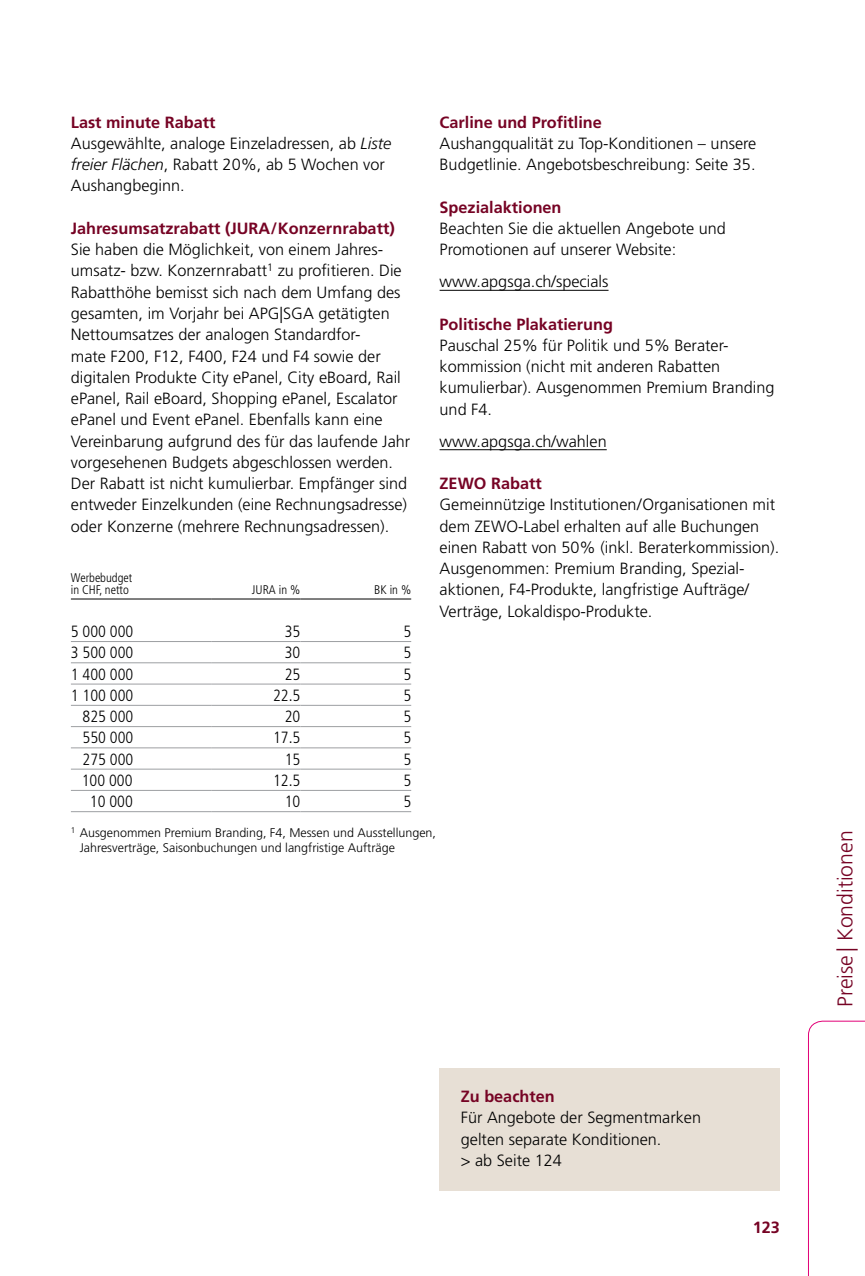
<style>
.page{position:relative;width:865px;height:1276px;background:#fff}
.page>*{position:absolute;margin:0;border:0;box-sizing:border-box;transform-origin:0 0}
.t1{font:300 21.25px "Frutiger LT Std";color:#760324}
.t2{font:300 16.25px/21.2px "Frutiger LT Std";color:#000}
.t3{font:700 16.25px "Frutiger LT Std";color:#760324}
.t4{font:300 condensed 16.25px "Frutiger LT Std";color:#000}
.t5{font:300 12.5px/14.2px "Frutiger LT Std";color:#000}
.t6{font:300 condensed 12.5px/12.5px "Frutiger LT Std";color:#000}
.s1{font-weight:700;color:#760324}
.s2{font-style:italic}
.s3{color:#fff}
</style>
<div class="page">
<hr style="left:439px;top:290px;width:169px;height:1px;background:#000">
<hr style="left:439px;top:449px;width:167px;height:1px;background:#000">
<div style="left:439px;top:1068px;width:341px;height:123px;background:#e7dfd5"></div>
<hr style="left:71px;top:598px;width:141px;height:1px;background:#000">
<hr style="left:212px;top:598px;width:88px;height:1px;background:#000">
<hr style="left:300px;top:598px;width:111px;height:1px;background:#000">
<hr style="left:71px;top:641px;width:141px;height:1px;background:#9d9fa2">
<hr style="left:212px;top:641px;width:88px;height:1px;background:#9d9fa2">
<hr style="left:300px;top:641px;width:111px;height:1px;background:#9d9fa2">
<hr style="left:71px;top:662px;width:141px;height:1px;background:#9d9fa2">
<hr style="left:212px;top:662px;width:88px;height:1px;background:#9d9fa2">
<hr style="left:300px;top:662px;width:111px;height:1px;background:#9d9fa2">
<hr style="left:71px;top:683px;width:141px;height:1px;background:#9d9fa2">
<hr style="left:212px;top:683px;width:88px;height:1px;background:#9d9fa2">
<hr style="left:300px;top:683px;width:111px;height:1px;background:#9d9fa2">
<hr style="left:71px;top:705px;width:141px;height:1px;background:#9d9fa2">
<hr style="left:212px;top:705px;width:88px;height:1px;background:#9d9fa2">
<hr style="left:300px;top:705px;width:111px;height:1px;background:#9d9fa2">
<hr style="left:71px;top:726px;width:141px;height:1px;background:#9d9fa2">
<hr style="left:212px;top:726px;width:88px;height:1px;background:#9d9fa2">
<hr style="left:300px;top:726px;width:111px;height:1px;background:#9d9fa2">
<hr style="left:71px;top:747px;width:141px;height:1px;background:#9d9fa2">
<hr style="left:212px;top:747px;width:88px;height:1px;background:#9d9fa2">
<hr style="left:300px;top:747px;width:111px;height:1px;background:#9d9fa2">
<hr style="left:71px;top:768px;width:141px;height:1px;background:#9d9fa2">
<hr style="left:212px;top:768px;width:88px;height:1px;background:#9d9fa2">
<hr style="left:300px;top:768px;width:111px;height:1px;background:#9d9fa2">
<hr style="left:71px;top:790px;width:141px;height:1px;background:#9d9fa2">
<hr style="left:212px;top:790px;width:88px;height:1px;background:#9d9fa2">
<hr style="left:300px;top:790px;width:111px;height:1px;background:#9d9fa2">
<hr style="left:71px;top:811px;width:141px;height:1px;background:#9d9fa2">
<hr style="left:212px;top:811px;width:88px;height:1px;background:#9d9fa2">
<hr style="left:300px;top:811px;width:111px;height:1px;background:#9d9fa2">
<svg style="left:808px;top:1020px;width:57px;height:256px"></svg>
<p class="t2" style="left:71px;top:112px;width:322px"><span class="s1">Last minute Rabatt<br></span>Ausgewählte, analoge Einzeladressen, ab <span class="s2">Liste freier Flächen</span>, Rabatt 20%, ab 5 Wochen vor<br>Aushangbeginn.</p>
<p class="t3" style="left:71px;top:219px;width:325px">Jahresumsatzrabatt (JURA/Konzernrabatt)</p>
<p class="t2" style="left:71px;top:239px;width:341px">Sie haben die Möglichkeit, von einem Jahres&shy;umsatz- bzw. Konzernrabatt<sup>1</sup> zu profitieren. Die Rabatthöhe bemisst sich nach dem Umfang des gesamten, im Vorjahr bei APG|SGA getätigten Nettoumsatzes der analogen Standardfor-<br>mate F200, F12, F400, F24 und F4 sowie der digitalen Produkte City ePanel, City eBoard, Rail ePanel, Rail eBoard, Shopping ePanel, Escalator ePanel und Event ePanel. Ebenfalls kann eine Vereinbarung aufgrund des für das laufende Jahr vorgesehenen Budgets abgeschlossen werden.<br>Der Rabatt ist nicht kumulierbar. Empfänger sind entweder Einzelkunden (eine Rechnungsadresse) oder Konzerne (mehrere Rechnungsadressen).</p>
<p class="t6" style="left:71px;top:571px;width:63px">Werbebudget in CHF, netto</p>
<p class="t6" style="left:252px;top:583px;width:50px">JURA in %</p>
<p class="t6" style="left:374px;top:583px;width:39px">BK in %</p>
<p class="t3" style="left:439px;top:112px;width:164px">Carline und Profitline</p>
<p class="t2" style="left:439px;top:133px;width:318px">Aushangqualität zu Top-Konditionen – unsere<br>Budgetlinie. Angebotsbeschreibung: Seite 35.</p>
<p class="t3" style="left:439px;top:197px;width:123px">Spezialaktionen</p>
<p class="t2" style="left:439px;top:218px;width:288px">Beachten Sie die aktuellen Angebote und<br>Promotionen auf unserer Website:</p>
<p class="t2" style="left:439px;top:271px;width:170px">www.apgsga.ch/specials</p>
<p class="t3" style="left:439px;top:314px;width:175px">Politische Plakatierung</p>
<p class="t2" style="left:439px;top:335px;width:336px">Pauschal 25% für Politik und 5% Berater&shy;kommission (nicht mit anderen Rabatten kumulierbar). Ausgenommen Premium Branding und F4.</p>
<p class="t2" style="left:439px;top:430px;width:169px">www.apgsga.ch/wahlen</p>
<p class="t3" style="left:439px;top:474px;width:104px">ZEWO Rabatt</p>
<p class="t2" style="left:439px;top:494px;width:341px">Gemeinnützige Institutionen/Organisationen mit dem ZEWO-Label erhalten auf alle Buchungen einen Rabatt von 50% (inkl. Beraterkommission).<br>Ausgenommen: Premium Branding, Spezial&shy;aktionen, F4-Produkte, langfristige Aufträge/ Verträge, Lokaldispo-Produkte.</p>
<p class="t4" style="left:71px;top:622px;width:64px">5 000 000</p>
<p class="t4" style="left:285px;top:622px;width:17px">35</p>
<p class="t4" style="left:403px;top:622px;width:9px">5</p>
<p class="t4" style="left:71px;top:643px;width:64px">3 500 000</p>
<p class="t4" style="left:285px;top:643px;width:17px">30</p>
<p class="t4" style="left:403px;top:643px;width:9px">5</p>
<p class="t4" style="left:71px;top:664px;width:64px">1 400 000</p>
<p class="t4" style="left:285px;top:664px;width:17px">25</p>
<p class="t4" style="left:403px;top:664px;width:9px">5</p>
<p class="t4" style="left:71px;top:686px;width:64px">1 100 000</p>
<p class="t4" style="left:273px;top:686px;width:29px">22.5</p>
<p class="t4" style="left:403px;top:686px;width:9px">5</p>
<p class="t4" style="left:71px;top:707px;width:64px"><span class="s3">0</span> 825 000</p>
<p class="t4" style="left:285px;top:707px;width:17px">20</p>
<p class="t4" style="left:403px;top:707px;width:9px">5</p>
<p class="t4" style="left:71px;top:728px;width:64px"><span class="s3">0</span> 550 000</p>
<p class="t4" style="left:273px;top:728px;width:29px">17.5</p>
<p class="t4" style="left:403px;top:728px;width:9px">5</p>
<p class="t4" style="left:71px;top:750px;width:64px"><span class="s3">0</span> 275 000</p>
<p class="t4" style="left:285px;top:750px;width:17px">15</p>
<p class="t4" style="left:403px;top:750px;width:9px">5</p>
<p class="t4" style="left:71px;top:771px;width:63px"><span class="s3">0</span> 100 000</p>
<p class="t4" style="left:273px;top:771px;width:29px">12.5</p>
<p class="t4" style="left:403px;top:771px;width:9px">5</p>
<p class="t4" style="left:71px;top:792px;width:63px"><span class="s3">00</span> 10 000</p>
<p class="t4" style="left:285px;top:792px;width:17px">10</p>
<p class="t4" style="left:403px;top:792px;width:9px">5</p>
<p class="t5" style="left:80px;top:826px;width:358px;text-indent:-9px"><sup>1</sup> Ausgenommen Premium Branding, F4, Messen und Ausstellungen,<br>Jahresverträge, Saisonbuchungen und langfristige Aufträge</p>
<p class="t3" style="left:461px;top:1087px;width:95px">Zu beachten</p>
<p class="t2" style="left:461px;top:1107px;width:242px">Für Angebote der Segmentmarken gelten separate Konditionen.<br>&gt; ab Seite 124</p>
<p class="t3" style="left:752px;top:1218px;width:29px">123</p>
<h1 class="t1" style="left:833px;top:1006px;width:178px;rotate:-90deg">Preise | Konditionen</h1>
</div>
